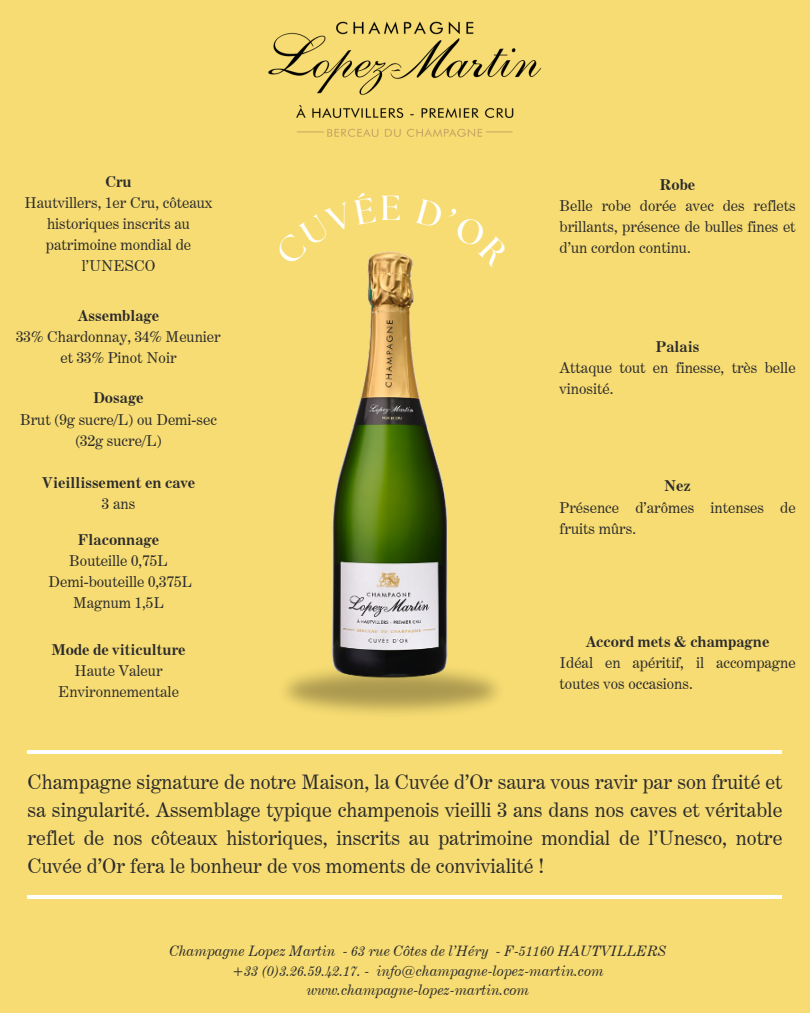
<style>
.page{position:relative;width:810px;height:1013px;background:#fff}
.page>*{position:absolute;margin:0;border:0;box-sizing:border-box;transform-origin:0 0}
.t1{font:700 34.8px "The Seasons";color:#fff}
.t2{font:20px/27.8px "Century Expanded BT";color:#2c2b2c;text-align:justify}
.t3{font:15px/21px "Century Expanded BT";color:#2c2b2c;text-align:center}
.t4{font:700 15px "Century Expanded BT";color:#2c2b2c}
.t5{font:italic 14.4px/19.5px "Century Expanded BT";color:#2c2b2c;text-align:center}
</style>
<div class="page">
<div style="left:0;top:0;width:810px;height:1012px;background:#f6dc72"></div>
<hr style="left:28px;top:750px;width:754px;height:3px;background:#fff">
<hr style="left:28px;top:895px;width:754px;height:4px;background:#fff">
<img style="left:268px;top:21px;width:274px;height:116px">
<img style="left:330px;top:251px;width:123px;height:430px">
<svg style="left:330px;top:251px;width:46px;height:15px"></svg>
<svg style="left:416px;top:251px;width:37px;height:16px"></svg>
<p class="t4" style="left:105px;top:172px;width:28px">Cru</p>
<p class="t3" style="left:25px;top:192px;width:189px">Hautvillers, 1er Cru, côteaux historiques inscrits au patrimoine mondial de l’UNESCO</p>
<p class="t4" style="left:78px;top:306px;width:83px">Assemblage</p>
<p class="t3" style="left:16px;top:325px;width:206px">33% Chardonnay, 34% Meunier et 33% Pinot Noir</p>
<p class="t4" style="left:93px;top:389px;width:52px">Dosage</p>
<p class="t3" style="left:20px;top:408px;width:198px">Brut (9g sucre/L) ou Demi-sec (32g sucre/L)</p>
<p class="t4" style="left:42px;top:473px;width:155px">Vieillissement en cave</p>
<p class="t3" style="left:102px;top:493px;width:35px">3 ans</p>
<p class="t4" style="left:78px;top:530px;width:83px">Flaconnage</p>
<p class="t3" style="left:69px;top:549px;width:100px">Bouteille 0,75L</p>
<p class="t3" style="left:49px;top:570px;width:145px">Demi-bouteille 0,375L<br>Magnum 1,5L</p>
<p class="t4" style="left:51px;top:640px;width:136px">Mode de viticulture</p>
<p class="t3" style="left:58px;top:660px;width:122px">Haute Valeur<br>Environnementale</p>
<p class="t1" style="left:380px;top:193px;width:22px">E</p>
<p class="t4" style="left:660px;top:175px;width:37px">Robe</p>
<p class="t3" style="left:560px;top:195px;width:238px;text-align:justify">Belle robe dorée avec des reflets brillants, présence de bulles fines et d’un cordon continu.</p>
<p class="t4" style="left:656px;top:337px;width:45px">Palais</p>
<p class="t3" style="left:560px;top:357px;width:238px;text-align:left">Attaque tout en finesse, très belle vinosité.</p>
<p class="t4" style="left:664px;top:477px;width:28px">Nez</p>
<p class="t3" style="left:560px;top:496px;width:238px;text-align:left">Présence d’arômes intenses de fruits mûrs.</p>
<p class="t4" style="left:586px;top:632px;width:185px">Accord mets &amp; champagne</p>
<p class="t3" style="left:560px;top:652px;width:238px;text-align:left">Idéal en apéritif, il accompagne toutes vos occasions.</p>
<p class="t2" style="left:28px;top:768px;width:756px">Champagne signature de notre Maison, la Cuvée d’Or saura vous ravir par son fruité et sa singularité. Assemblage typique champenois vieilli 3 ans dans nos caves et véritable reflet de nos côteaux historiques, inscrits au patrimoine mondial de l’Unesco, notre Cuvée d’Or fera le bonheur de vos moments de convivialité !</p>
<p class="t5" style="left:169px;top:941px;width:499px">Champagne Lopez Martin - 63 rue Côtes de l’Héry - F-51160 HAUTVILLERS +33 (0)3.26.59.42.17. - info@champagne-lopez-martin.com</p>
<p class="t5" style="left:307px;top:980px;width:224px">www.champagne-lopez-martin.com</p>
</div>
